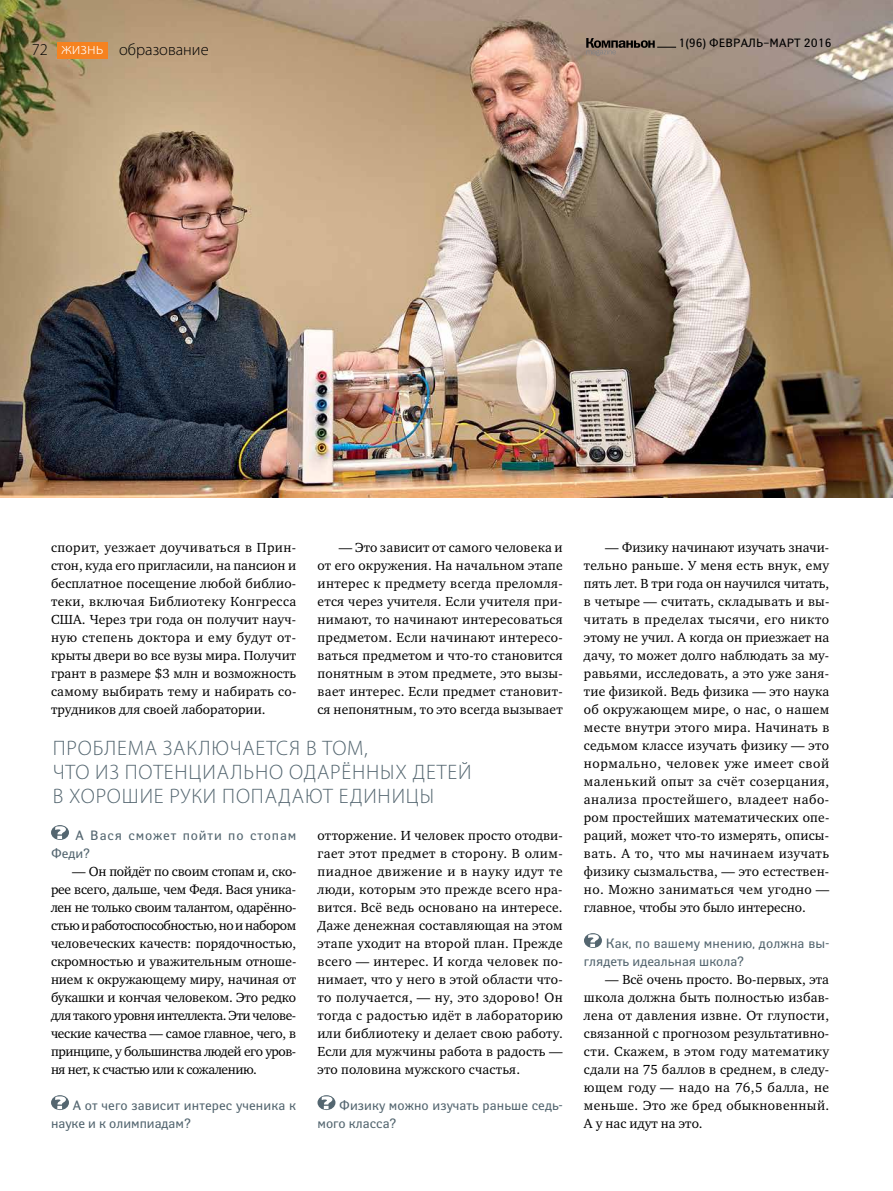
<style>
.page{position:relative;width:893px;height:1191px;background:#fff}
.page>*{position:absolute;margin:0;border:0;box-sizing:border-box;transform-origin:0 0}
.t1{font:300 21px/24px "Myriad Pro";letter-spacing:.04em;color:#546670}
.t2{font:300 16.5px "Myriad Pro";color:#000}
.t3{font:300 16.5px "Myriad Pro";color:#fff}
.t4{font:13.5px/18px "Charter ITC";letter-spacing:.01em;color:#000;text-align:justify}
.t5{font:13.5px/18px "Yanus";letter-spacing:.005em;color:#546670}
.t6{font:13.5px/18px "Yanus";letter-spacing:.06em;color:#546670}
.t7{font:12px "Yanus";letter-spacing:.01em;color:#000}
</style>
<div class="page">
<img style="left:0;top:0;width:893px;height:498px">
<svg style="left:586px;top:38px;width:90px;height:18px;background:#807164"></svg>
<div style="left:57px;top:42px;width:51px;height:17px;background:#f58220"></div>
<svg style="left:51px;top:825px;width:18px;height:15px"></svg>
<svg style="left:51px;top:1095px;width:18px;height:15px"></svg>
<svg style="left:317px;top:1095px;width:18px;height:15px"></svg>
<svg style="left:584px;top:933px;width:18px;height:15px"></svg>
<p class="t2" style="left:32px;top:40px;width:18px">72</p>
<p class="t3" style="left:62px;top:39px;width:43px">жизнь</p>
<p class="t2" style="left:119px;top:40px;width:91px">образование</p>
<p class="t7" style="left:678px;top:36px;width:155px">1(96) ФЕВРАЛЬ–МАРТ 2016</p>
<p class="t4" style="left:51px;top:538px;width:247px">спорит, уезжает доучиваться в Прин&shy;стон, куда его пригласили, на пансион и бесплатное посещение любой библио&shy;теки, включая Библиотеку Конгресса США. Через три года он получит науч&shy;ную степень доктора и ему будут от&shy;крыты двери во все вузы мира. Получит грант в размере $3 млн и возможность самому выбирать тему и набирать со&shy;трудников для своей лаборатории.</p>
<p class="t4" style="left:317px;top:538px;width:247px;text-indent:21px">— Это зависит от самого человека и от его окружения. На начальном этапе интерес к предмету всегда преломля&shy;ется через учителя. Если учителя при&shy;нимают, то начинают интересоваться предметом. Если начинают интересо&shy;ваться предметом и что-то становится понятным в этом предмете, это вызы&shy;вает интерес. Если предмет становит&shy;ся непонятным, то это всегда вызывает</p>
<h1 class="t1" style="left:53px;top:735px;width:420px">ПРОБЛЕМА ЗАКЛЮЧАЕТСЯ В ТОМ,<br>ЧТО ИЗ ПОТЕНЦИАЛЬНО ОДАРЁННЫХ ДЕТЕЙ<br>В ХОРОШИЕ РУКИ ПОПАДАЮТ ЕДИНИЦЫ</h1>
<p class="t6" style="left:51px;top:826px;width:247px;text-indent:24px">А Вася сможет пойти по стопам<br>Феди?</p>
<p class="t4" style="left:51px;top:862px;width:247px;text-indent:21px">— Он пойдёт по своим стопам и, ско&shy;рее всего, дальше, чем Федя. Вася уника&shy;лен не только своим талантом, одарённо&shy;стью и работоспособностью, но и набором человеческих качеств: порядочностью, скромностью и уважительным отноше&shy;нием к окружающему миру, начиная от букашки и кончая человеком. Это редко для такого уровня интеллекта. Эти челове&shy;ческие качества — самое главное, чего, в принципе, у большинства людей его уров&shy;ня нет, к счастью или к сожалению.</p>
<p class="t5" style="left:51px;top:1096px;width:247px;text-indent:22px">А от чего зависит интерес ученика к науке и к олимпиадам?</p>
<p class="t4" style="left:317px;top:826px;width:247px">отторжение. И человек просто отодви&shy;гает этот предмет в сторону. В олим&shy;пиадное движение и в науку идут те люди, которым это прежде всего нра&shy;вится. Всё ведь основано на интересе.<br>Даже денежная составляющая на этом этапе уходит на второй план. Прежде всего — интерес. И когда человек по&shy;нимает, что у него в этой области что&shy;то получается, — ну, это здорово! Он тогда с радостью идёт в лабораторию или библиотеку и делает свою работу.<br>Если для мужчины работа в радость — это половина мужского счастья.</p>
<p class="t5" style="left:317px;top:1096px;width:247px;text-indent:22px">Физику можно изучать раньше седь&shy;мого класса?</p>
<p class="t4" style="left:584px;top:538px;width:247px;text-indent:21px">— Физику начинают изучать значи&shy;тельно раньше. У меня есть внук, ему пять лет. В три года он научился читать, в четыре — считать, складывать и вы&shy;читать в пределах тысячи, его никто этому не учил. А когда он приезжает на дачу, то может долго наблюдать за му&shy;равьями, исследовать, а это уже заня&shy;тие физикой. Ведь физика — это наука об окружающем мире, о нас, о нашем месте внутри этого мира. Начинать в седьмом классе изучать физику — это нормально, человек уже имеет свой маленький опыт за счёт созерцания, анализа простейшего, владеет набо&shy;ром простейших математических опе&shy;раций, может что-то измерять, описы&shy;вать. А то, что мы начинаем изучать физику сызмальства, — это естествен&shy;но. Можно заниматься чем угодно — главное, чтобы это было интересно.</p>
<p class="t5" style="left:584px;top:934px;width:247px;text-indent:22px">Как, по вашему мнению, должна вы&shy;глядеть идеальная школа?</p>
<p class="t4" style="left:584px;top:970px;width:247px;text-indent:21px">— Всё очень просто. Во-первых, эта школа должна быть полностью избав&shy;лена от давления извне. От глупости, связанной с прогнозом результативно&shy;сти. Скажем, в этом году математику сдали на 75 баллов в среднем, в следу&shy;ющем году — надо на 76,5 балла, не меньше. Это же бред обыкновенный.<br>А у нас идут на это.</p>
</div>
